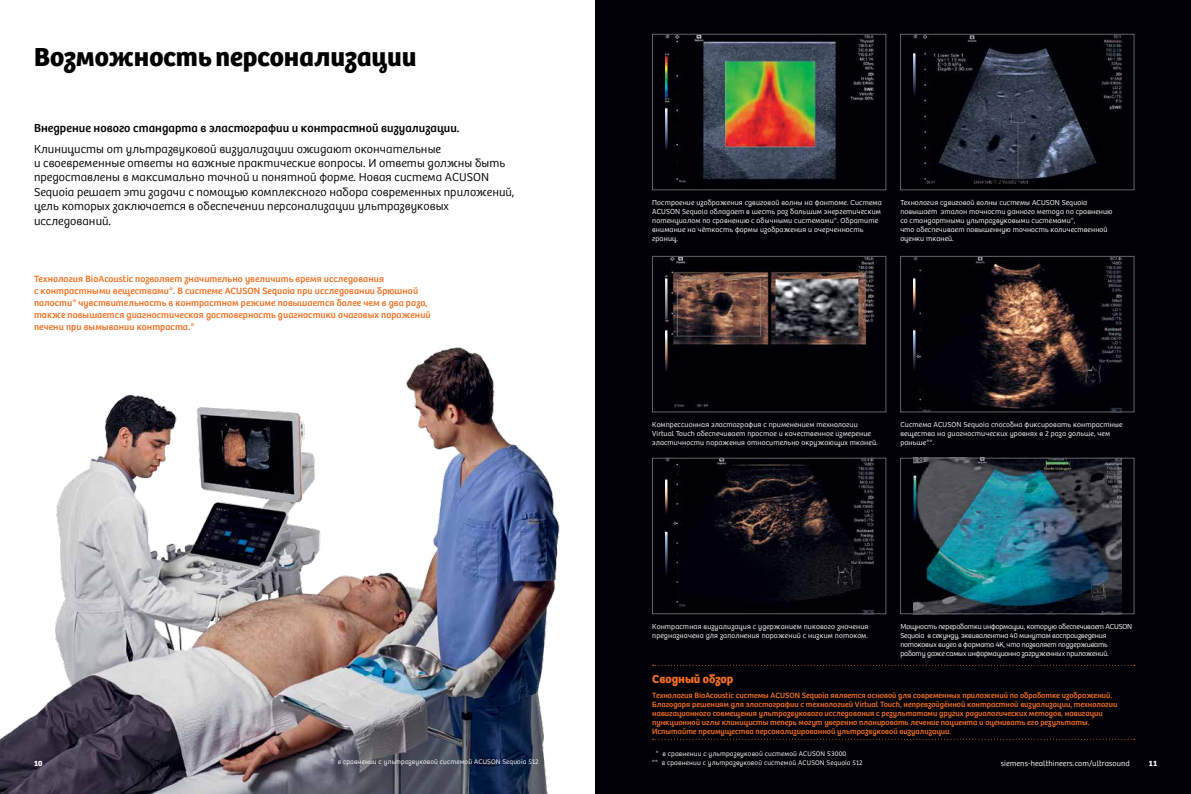
<style>
.page{position:relative;width:1191px;height:794px;background:#fff}
.page>*{position:absolute;margin:0;border:0;box-sizing:border-box;transform-origin:0 0}
.t1{font:27px "Bree SH Headline Global";color:#000}
.t2{font:12px/14.4px "Bree SH Text Global Light";letter-spacing:.005em;color:#000}
.t3{font:12px "Bree SH Text Global Regular";letter-spacing:.005em;color:#000}
.t4{font:12px "Bree SH Text Global Bold";color:#f37021}
.t5{font:9.5px/12px "Bree SH Text Global Regular";letter-spacing:.01em;color:#f37021}
.t6{font:8px/9px "Bree SH Text Global Regular";color:#f37021}
.t7{font:8px "Bree SH Text Global Light";letter-spacing:.015em;color:#fff}
.t8{font:8px "Bree SH Text Global Bold";color:#fff}
.t9{font:7.5px/9px "Bree SH Text Global Light";letter-spacing:.015em;color:#fff}
.t10{font:7.5px/9px "Bree SH Text Global Light";letter-spacing:-.02em;color:#fff}
.t11{font:7px "Bree SH Text Global Light";letter-spacing:.02em;color:#fff}
</style>
<div class="page">
<img style="left:0;top:347px;width:560px;height:447px">
<div style="left:595px;top:0;width:596px;height:794px;background:#000006"></div>
<svg style="left:652px;top:665px;width:482px;height:1px"></svg>
<svg style="left:652px;top:738px;width:482px;height:1px"></svg>
<img style="left:665px;top:36px;width:208px;height:147px">
<div style="left:652px;top:34px;width:234px;height:156px;border:1px solid #636466"></div>
<img style="left:665px;top:258px;width:208px;height:150px">
<div style="left:652px;top:256px;width:234px;height:156px;border:1px solid #636466"></div>
<img style="left:665px;top:460px;width:208px;height:152px">
<div style="left:652px;top:458px;width:234px;height:156px;border:1px solid #636466"></div>
<img style="left:913px;top:36px;width:208px;height:149px">
<div style="left:900px;top:34px;width:234px;height:156px;border:1px solid #636466"></div>
<img style="left:913px;top:258px;width:208px;height:152px">
<div style="left:900px;top:256px;width:234px;height:156px;border:1px solid #636466"></div>
<img style="left:913px;top:460px;width:208px;height:152px">
<div style="left:900px;top:458px;width:234px;height:156px;border:1px solid #636466"></div>
<h1 class="t1" style="left:34px;top:41px;width:384px">Возможностьперсонализации</h1>
<h2 class="t3" style="left:34px;top:121px;width:427px">Внедрение нового стандарта в эластографии и контрастной визуализации.</h2>
<p class="t2" style="left:34px;top:141px;width:482px">Клиницисты от ультразвуковой визуализации ожидают окончательные<br>и своевременные ответы на важные практические вопросы. И ответы должны быть предоставлены в максимально точной и понятной форме. Новая система ACUSON Sequoia решает эти задачи с помощью комплексного набора современных приложений, цель которых заключается в обеспечении персонализации ультразвуковых исследований.</p>
<p class="t5" style="left:34px;top:273px;width:398px">Технология BioAcoustic позволяет значительно увеличить время исследования<br>с контрастными веществами*. В системе ACUSON Sequoia при исследовании брюшной полости* чувствительность в контрастном режиме повышается более чем в два раза, также повышается диагностическая достоверность диагностики очаговых поражений печени при вымывании контраста.*</p>
<p class="t9" style="left:652px;top:198px;width:231px">Построение изображения сдвиговой волны на фантоме. Система ACUSON Sequoia обладает в шесть раз большим энергетическим потенциалом по сравнению с обычными системами*. Обратите внимание на чёткость формы изображения и очерченность границ.</p>
<p class="t9" style="left:900px;top:198px;width:214px">Технология сдвиговой волны системы ACUSON Sequoia повышает эталон точности данного метода по сравнению со стандартными ультразвуковыми системами*,<br>что обеспечивает повышенную точность количественной оценки тканей.</p>
<p class="t9" style="left:652px;top:420px;width:227px">Компрессионная эластография с применением технологии<br>Virtual Touch обеспечивает простое и качественное измерение эластичности поражения относительно окружающих тканей.</p>
<p class="t9" style="left:900px;top:420px;width:224px">Система ACUSON Sequoia способна фиксировать контрастные вещества на диагностических уровнях в 2 раза дольше, чем раньше**.</p>
<p class="t9" style="left:652px;top:622px;width:218px">Контрастная визуализация с удержанием пикового значения предназначена для заполнения поражений с низким потоком.</p>
<p class="t10" style="left:900px;top:622px;width:233px">Мощность переработки информации, которую обеспечивает ACUSON Sequoia в секунду, эквивалентна 40 минутам воспроизведения потоковых видео в формата 4K, что позволяет поддерживать работу даже самых информационно загруженных приложений.</p>
<h2 class="t4" style="left:652px;top:671px;width:83px">Сводный обзор</h2>
<p class="t6" style="left:652px;top:690px;width:467px">Технология BioAcoustic системы ACUSON Sequoia является основой для современных приложений по обработке изображений.<br>Благодаря решениям для эластографии с технологией Virtual Touch, непревзойдённой контрастной визуализации, технологии навигационного совмещения ультразвукового исследования с результатами других радиологических методов, навигации пункционной иглы клиницисты теперь могут уверенно планировать лечение пациента и оценивать его результаты.<br>Испытайте преимущества персонализированной ультразвуковой визуализации.</p>
<p class="t11" style="left:656px;top:750px;width:192px">* в сравнении с ультразвуковой системой ACUSON S3000</p>
<p class="t8" style="left:34px;top:758px;width:10px">10</p>
<p class="t11" style="left:331px;top:758px;width:209px">* в сравнении с ультразвуковой системой ACUSON Sequoia 512</p>
<p class="t11" style="left:652px;top:759px;width:212px">** в сравнении с ультразвуковой системой ACUSON Sequoia 512</p>
<p class="t7" style="left:1000px;top:758px;width:130px">siemens-healthineers.com/ultrasound</p>
<p class="t8" style="left:1149px;top:758px;width:9px">11</p>
</div>
